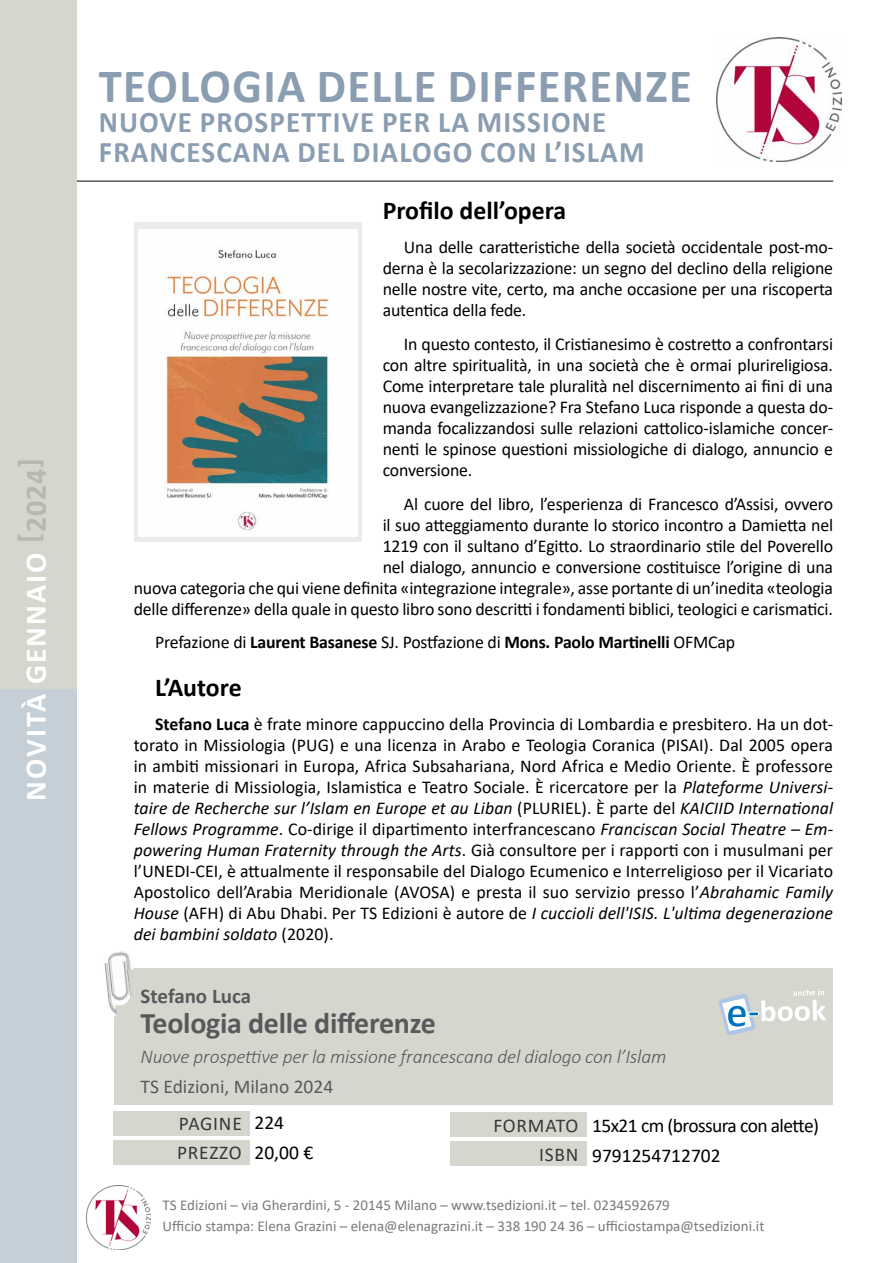
<style>
.page{position:relative;width:893px;height:1263px;background:#fff}
.page>*{position:absolute;margin:0;border:0;box-sizing:border-box;transform-origin:0 0}
.t1{font:700 48px "Calibri";letter-spacing:.03em;color:#8a9db1}
.t2{font:700 30px/30px "Calibri";letter-spacing:.04em;color:#8a9db1}
.t3{font:700 30px "Calibri";letter-spacing:-.01em;color:#58595b}
.t4{font:700 30px "Calibri";letter-spacing:.07em;color:#fff}
.t5{font:700 30px "Calibri";color:#b6b9b2}
.t6{font:700 25.8px "Calibri";color:#000}
.t7{font:700 21px "Calibri";color:#58595b}
.t8{font:italic 300 19.5px "Calibri";letter-spacing:-.01em;color:#58595b}
.t9{font:19.5px/30px "Calibri";letter-spacing:-.03em;color:#000}
.t10{font:19.5px/29.5px "Calibri";letter-spacing:.04em;color:#383839}
.t11{font:19.5px "Calibri";color:#58595b}
.t12{font:18px/21px "Calibri";letter-spacing:-.01em;color:#000}
.t13{font:italic 18px "Calibri";letter-spacing:.005em;color:#000}
.t14{font:700 18px "Calibri";letter-spacing:-.01em;color:#000}
.t15{font:15px/20.7px "Calibri";color:#797a7d}
.s1{font-weight:400}
.s2{font-weight:700}
.s3{font-style:normal}
.s4{font-style:italic}
</style>
<div class="page">
<div style="left:0;top:0;width:77px;height:639px;background:#d5d7ce"></div>
<img style="left:717px;top:37px;width:124px;height:125px">
<img style="left:86px;top:1186px;width:64px;height:63px">
<div style="left:0;top:689px;width:77px;height:574px;background:#c4cfd7"></div>
<hr style="left:77px;top:181px;width:756px;height:1px;background:#000">
<div style="left:0;top:181px;width:77px;height:508px;background:#d5d7ce"></div>
<div style="left:114px;top:968px;width:719px;height:137px;background:#d5d7ce"></div>
<div style="left:105px;top:951px;width:27px;height:63px;background:#fff"></div>
<img style="left:104px;top:951px;width:30px;height:46px">
<img style="left:107px;top:995px;width:24px;height:22px">
<div style="left:450px;top:1141px;width:137px;height:25px;background:#d5d7ce"></div>
<div style="left:450px;top:1112px;width:137px;height:25px;background:#d5d7ce"></div>
<div style="left:114px;top:1140px;width:136px;height:25px;background:#d5d7ce"></div>
<div style="left:114px;top:1111px;width:136px;height:25px;background:#d5d7ce"></div>
<div style="left:134px;top:222px;width:227px;height:319px;background:linear-gradient(to bottom,#f1f1f1,#f2f2f2)"></div>
<img style="left:139px;top:229px;width:218px;height:307px">
<svg style="left:719px;top:989px;width:107px;height:47px"></svg>
<h2 class="t5" style="left:9px;top:468px;width:11px;rotate:-90deg">[</h2>
<h2 class="t5" style="left:15px;top:532px;width:65px;rotate:-90deg">2024</h2>
<h2 class="t5" style="left:9px;top:543px;width:11px;rotate:-90deg">]</h2>
<h2 class="t4" style="left:15px;top:800px;width:250px;rotate:-90deg">NOVITÀ GENNAIO</h2>
<h1 class="t1" style="left:99px;top:52px;width:594px">TEOLOGIA DELLE DIFFERENZE</h1>
<h2 class="t2" style="left:99px;top:107px;width:547px">NUOVE PROSPETTIVE PER LA MISSIONE<br>FRANCESCANA DEL DIALOGO CON ’L ISLAM</h2>
<h3 class="t6" style="left:383px;top:192px;width:185px">Profilo dell’opera</h3>
<p class="t12" style="left:383px;top:257px;width:452px">derna laè secolarizzazione: un segno del declino della religione</p>
<p class="t12" style="left:404px;top:236px;width:431px">Una delle caratteristiche della società occidentale post-mo-</p>
<p class="t12" style="left:383px;top:278px;width:452px">nelle nostre vite, certo, ma anche occasione per una riscoperta autentica della fede.</p>
<p class="t12" style="left:383px;top:333px;width:452px;text-align:justify;text-indent:21px">In questo contesto il, Cristianesimo è costretto a confrontarsi con altre spiritualità in, una società che è ormai plurireligiosa.<br>Come interpretare tale pluralità nel discernimento ai fini di una</p>
<p class="t12" style="left:383px;top:396px;width:452px">nuova evangelizzazione? Fra Stefano Luca risponde a questa do-</p>
<p class="t12" style="left:383px;top:417px;width:452px">manda focalizzandosi sulle relazioni cattolico-islamiche concer-</p>
<p class="t12" style="left:383px;top:438px;width:452px">nenti le spinose questioni missiologiche di dialogo, annuncio e</p>
<p class="t12" style="left:404px;top:452px;width:431px;line-height:33.8px;text-indent:-21px">conversione.<br>Al cuore del libro ’l, esperienza di Francesco ’dAssisi, ovvero</p>
<p class="t12" style="left:134px;top:514px;width:701px;text-align:right">il suo atteggiamento durante lo storico incontro a Damietta nel<br>1219 con il sultano ’d Egitto. Lo straordinario stile del Poverello<br>nel dialogo, annuncio e conversione costituisce ’l origine di una<br>nuova categoria che qui viene definita «integrazione integrale ,» asse portante di un’inedita «teologia delle differenze» della quale in questo libro sono descritti i fondamenti biblici, teologici e carismatici.</p>
<p class="t14" style="left:155px;top:630px;width:582px"><span class="s1">Prefazione di</span> Laurent Basanese <span class="s1">SJ. Postfazione di</span> Mons. Paolo Martinelli <span class="s1">OFMCap</span></p>
<h3 class="t6" style="left:155px;top:669px;width:88px">’LAutore</h3>
<p class="t12" style="left:155px;top:713px;width:680px"><span class="s2">Stefano Luca</span> è frate minore cappuccino della Provincia di Lombardia e presbitero. Ha un dot-</p>
<p class="t12" style="left:134px;top:755px;width:701px">in ambiti missionari in Europa, Africa Subsahariana, Nord Africa e Medio Oriente È. professore</p>
<p class="t13" style="left:134px;top:796px;width:701px">taire de Recherche sur ’l Islam en Europe et au Liban <span class="s3">(PLURIEL È.) parte del</span> KAICIID International</p>
<p class="t12" style="left:134px;top:734px;width:701px">torato in Missiologia (PUG) e una licenza in Arabo e Teologia Coranica (PISAI .) Dal 2005 opera</p>
<p class="t12" style="left:134px;top:776px;width:701px">in materie di Missiologia, Islamistica e Teatro Sociale È. ricercatore per la <span class="s4">Plateforme Universi-</span></p>
<p class="t13" style="left:134px;top:817px;width:701px">Fellows Programme<span class="s3">. Co-dirige il dipartimento interfrancescano</span> Franciscan Social Theatre – Em-</p>
<p class="t12" style="left:134px;top:860px;width:701px;text-align:justify">’l UNEDI-CEI è, attualmente il responsabile del Dialogo Ecumenico e Interreligioso per il Vicariato Apostolico dell’Arabia Meridionale (AVOSA) e presta il suo servizio presso ’l <span class="s4">Abrahamic Family House</span> (AFH) di Abu Dhabi. Per TS Edizioni è autore de <span class="s4">I cuccioli dell'ISIS 'L. ultima degenerazione dei bambini soldato</span> )2020 .(</p>
<p class="t12" style="left:134px;top:839px;width:701px"><span class="s4">powering Human Fraternity through the Arts</span>. Già consultore per i rapporti con i musulmani per</p>
<p class="t7" style="left:141px;top:981px;width:112px">Stefano Luca</p>
<h2 class="t3" style="left:141px;top:1002px;width:297px">Teologia delle differenze</h2>
<p class="t8" style="left:141px;top:1045px;width:527px">Nuove prospettive per la missione francescana del dialogo con ’l Islam</p>
<p class="t11" style="left:141px;top:1073px;width:194px">TS Edizioni, Milano 2024</p>
<p class="t10" style="left:177px;top:1108px;width:66px">PAGINE<br>PREZZO</p>
<p class="t9" style="left:254px;top:1107px;width:60px">224<br>20,00 €</p>
<p class="t9" style="left:592px;top:1110px;width:228px">15x21 cm (brossura con alette(<br>9791254712702</p>
<p class="t10" style="left:493px;top:1110px;width:87px;text-align:right">FORMATO<br>ISBN</p>
<p class="t15" style="left:163px;top:1194px;width:603px">TS Edizioni – via Gherardini -5, 20145 Milano – www.tsedizioni i t. – tel. 0234592679<br>Ufficio stampa: Elena Grazini – elena@elenagrazini i t. – 338 190 24 36 – ufficiostampa@tsedizioni i t.</p>
</div>
